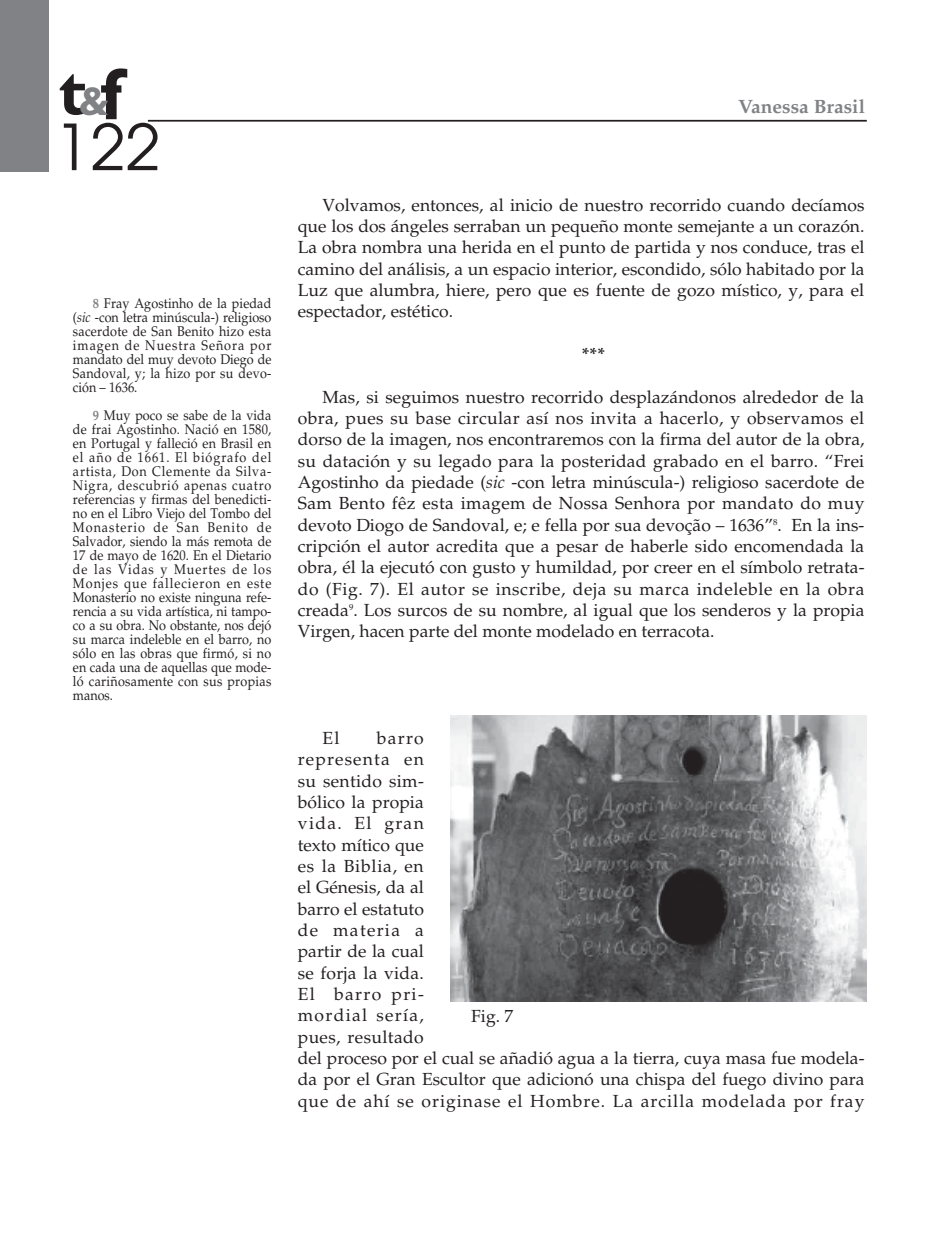
<style>
.page{position:relative;width:942px;height:1239px;background:#fff}
.page>*{position:absolute;margin:0;border:0;box-sizing:border-box;transform-origin:0 0}
.t1{font:700 66.5px "Gill Sans";color:#231f20}
.t2{font:63px "Avant Garde";color:#231f20}
.t3{font:700 19.25px "Palatino";color:#808285}
.t4{font:17.5px/21.3px "Palatino";color:#231f20;text-align:justify}
.t5{font:700 17.5px "Palatino";color:#231f20}
.t6{font:14px/14px "Palatino";letter-spacing:.01em;color:#231f20;text-align:justify;scale:.9 1}
.s1{font-size:40.25px;color:#808285}
.s2{font-size:73.5px}
.s3{font-weight:700;color:#808285}
.s4{font-style:italic}
</style>
<div class="page">
<hr style="left:148px;top:120px;width:718px;height:2px;background:#231f20">
<div style="left:0;top:0;width:49px;height:172px;background:#808285"></div>
<img style="left:451px;top:716px;width:415px;height:286px">
<p class="t1" style="left:59px;top:69px;width:65px">t<span class="s1">&amp;</span><span class="s2">f</span></p>
<p class="t2" style="left:55px;top:124px;width:106px">122</p>
<p class="t6" style="left:73px;top:298px;width:222px;text-indent:20px"><span class="s3">8</span> Fray Agostinho de la piedad (<span class="s4">sic</span> -con letra minúscula-) religioso sacerdote de San Benito hizo esta imagen de Nuestra Señora por mandato del muy devoto Diego de Sandoval, y; la hizo por su devo&shy;ción – 1636.</p>
<p class="t6" style="left:73px;top:410px;width:222px;text-indent:20px"><span class="s3">9</span> Muy poco se sabe de la vida de frai Agostinho. Nació en 1580, en Portugal y falleció en Brasil en el año de 1661. El biógrafo del artista, Don Clemente da Silva-Nigra, descubrió apenas cuatro referencias y firmas del benedicti&shy;no en el Libro Viejo del Tombo del Monasterio de San Benito de Salvador, siendo la más remota de 17 de mayo de 1620. En el Dietario de las Vidas y Muertes de los Monjes que fallecieron en este Monasterio no existe ninguna refe&shy;rencia a su vida artística, ni tampo&shy;co a su obra. No obstante, nos dejó su marca indeleble en el barro, no sólo en las obras que firmó, si no en cada una de aquellas que mode&shy;ló cariñosamente con sus propias manos.</p>
<p class="t3" style="left:738px;top:99px;width:128px">Vanessa Brasil</p>
<p class="t4" style="left:298px;top:196px;width:568px;text-indent:25px">Volvamos, entonces, al inicio de nuestro recorrido cuando decíamos que los dos ángeles serraban un pequeño monte semejante a un corazón.<br>La obra nombra una herida en el punto de partida y nos conduce, tras el camino del análisis, a un espacio interior, escondido, sólo habitado por la Luz que alumbra, hiere, pero que es fuente de gozo místico, y, para el espectador, estético.</p>
<p class="t5" style="left:582px;top:347px;width:25px">***</p>
<p class="t4" style="left:298px;top:388px;width:568px;text-indent:25px">Mas, si seguimos nuestro recorrido desplazándonos alrededor de la obra, pues su base circular así nos invita a hacerlo, y observamos el dorso de la imagen, nos encontraremos con la firma del autor de la obra, su datación y su legado para la posteridad grabado en el barro. “Frei Agostinho da piedade (<span class="s4">sic</span> -con letra minúscula-) religioso sacerdote de Sam Bento fêz esta imagem de Nossa Senhora por mandato do muy devoto Diogo de Sandoval, e; e fella por sua devoção – 1636”<sup>8</sup>. En la ins&shy;cripción el autor acredita que a pesar de haberle sido encomendada la obra, él la ejecutó con gusto y humildad, por creer en el símbolo retrata&shy;do (Fig. 7). El autor se inscribe, deja su marca indeleble en la obra creada<sup>9</sup>. Los surcos de su nombre, al igual que los senderos y la propia Virgen, hacen parte del monte modelado en terracota.</p>
<p class="t4" style="left:298px;top:729px;width:568px;text-align:left;text-indent:79px">barro<br>representa en<br>su sentido sim-<br>bólico la propia<br>vida. El gran<br>texto mítico que<br>es la Biblia, en<br>el Génesis, da al<br>barro el estatuto<br>de materia a<br>partir de la cual<br>se forja la vida.<br>El barro pri-<br>mordial sería,<br>pues, resultado<br>del proceso por el cual se añadió agua a la tierra, cuya masa fue modela&shy;da por el Gran Escultor que adicionó una chispa del fuego divino para que de ahí se originase el Hombre. La arcilla modelada por fray</p>
<p class="t4" style="left:322px;top:729px;width:19px">El</p>
<p class="t4" style="left:471px;top:1007px;width:44px">Fig. 7</p>
</div>
